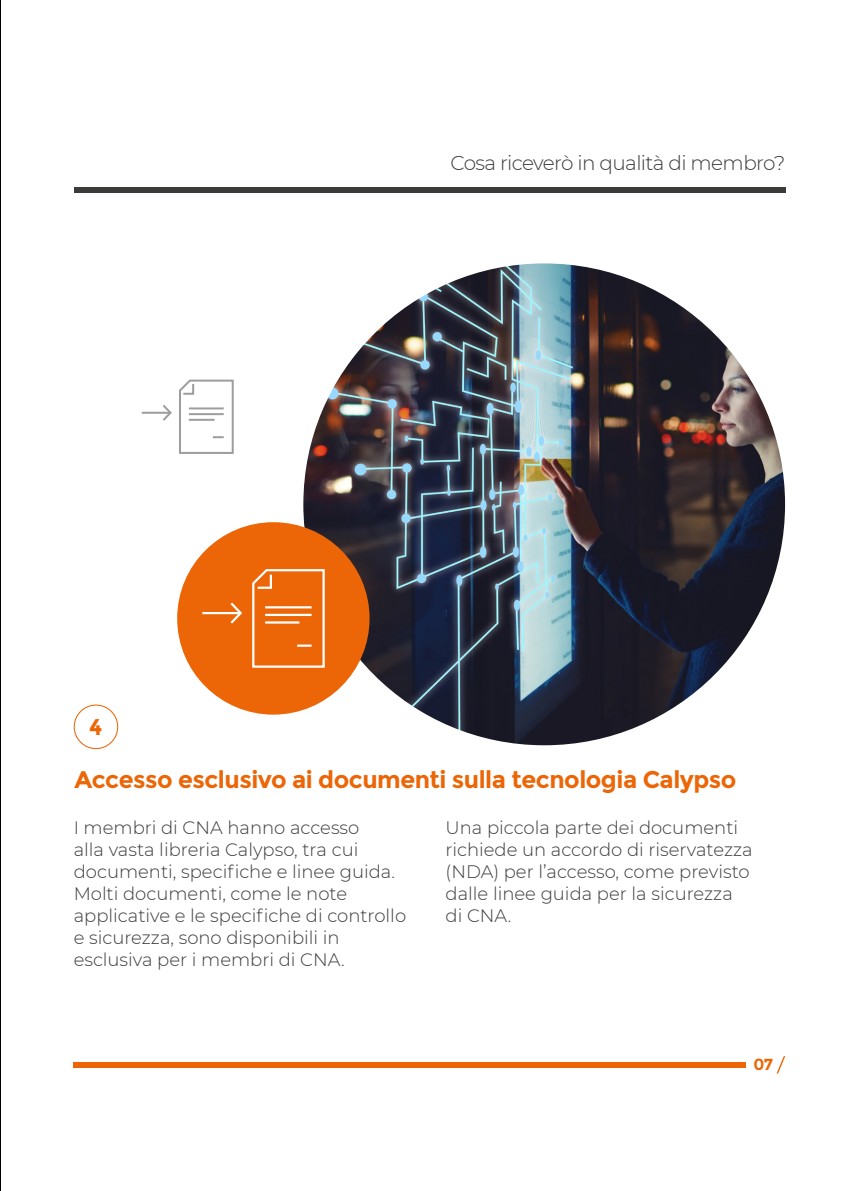
<style>
.page{position:relative;width:842px;height:1191px;background:#fff}
.page>*{position:absolute;margin:0;border:0;box-sizing:border-box;transform-origin:0 0}
.t1{font:700 24px "Montserrat";letter-spacing:-.02em;color:#ec6607}
.t2{font:700 22.8px "Montserrat";color:#ec6607}
.t3{font:300 20px "Montserrat";letter-spacing:-.03em;color:#3b3b3a}
.t4{font:300 18px/22px "Montserrat";color:#3b3b3a}
.t5{font:700 16px "Montserrat";color:#ec6607}
</style>
<div class="page">
<img style="left:303px;top:263px;width:482px;height:482px;border-radius:241px">
<div style="left:177px;top:522px;width:193px;height:192px;background:#ec6607;border-radius:50%"></div>
<svg style="left:252px;top:569px;width:73px;height:99px"></svg>
<hr style="left:265px;top:606px;width:47px;height:2px;background:#fff">
<hr style="left:265px;top:614px;width:47px;height:2px;background:#fff">
<hr style="left:265px;top:621px;width:34px;height:2px;background:#fff">
<hr style="left:297px;top:644px;width:15px;height:3px;background:#fff">
<svg style="left:228px;top:602px;width:14px;height:22px"></svg>
<hr style="left:202px;top:612px;width:39px;height:2px;background:#fff">
<hr style="left:0;top:0;width:1px;height:1191px;background:#000">
<div style="left:74px;top:1062px;width:672px;height:5px;background:#ec6607"></div>
<svg style="left:776px;top:1056px;width:9px;height:17px"></svg>
<div style="left:74px;top:704px;width:44px;height:45px;border:1px solid #ec6607;border-radius:50%"></div>
<svg style="left:161px;top:379px;width:73px;height:75px"></svg>
<hr style="left:142px;top:412px;width:28px;height:2px;background:#9d9d9d">
<div style="left:74px;top:187px;width:711px;height:6px;background:#3b3b3a"></div>
<p class="t2" style="left:89px;top:713px;width:15px">4</p>
<p class="t3" style="left:450px;top:151px;width:336px">Cosa riceverò in qualità di membro?</p>
<h1 class="t1" style="left:74px;top:764px;width:664px">Accesso esclusivo ai documenti sulla tecnologia Calypso</h1>
<p class="t4" style="left:74px;top:816px;width:334px">I membri di CNA hanno accesso<br>alla vasta libreria Calypso, tra cui documenti, specifiche e linee guida.<br>Molti documenti, come le note applicative e le specifiche di controllo e sicurezza, sono disponibili in esclusiva per i membri di CNA.</p>
<p class="t4" style="left:446px;top:816px;width:309px">Una piccola parte dei documenti richiede un accordo di riservatezza (NDA) per l’accesso, come previsto dalle linee guida per la sicurezza di CNA.</p>
<p class="t5" style="left:753px;top:1054px;width:21px">07</p>
</div>
